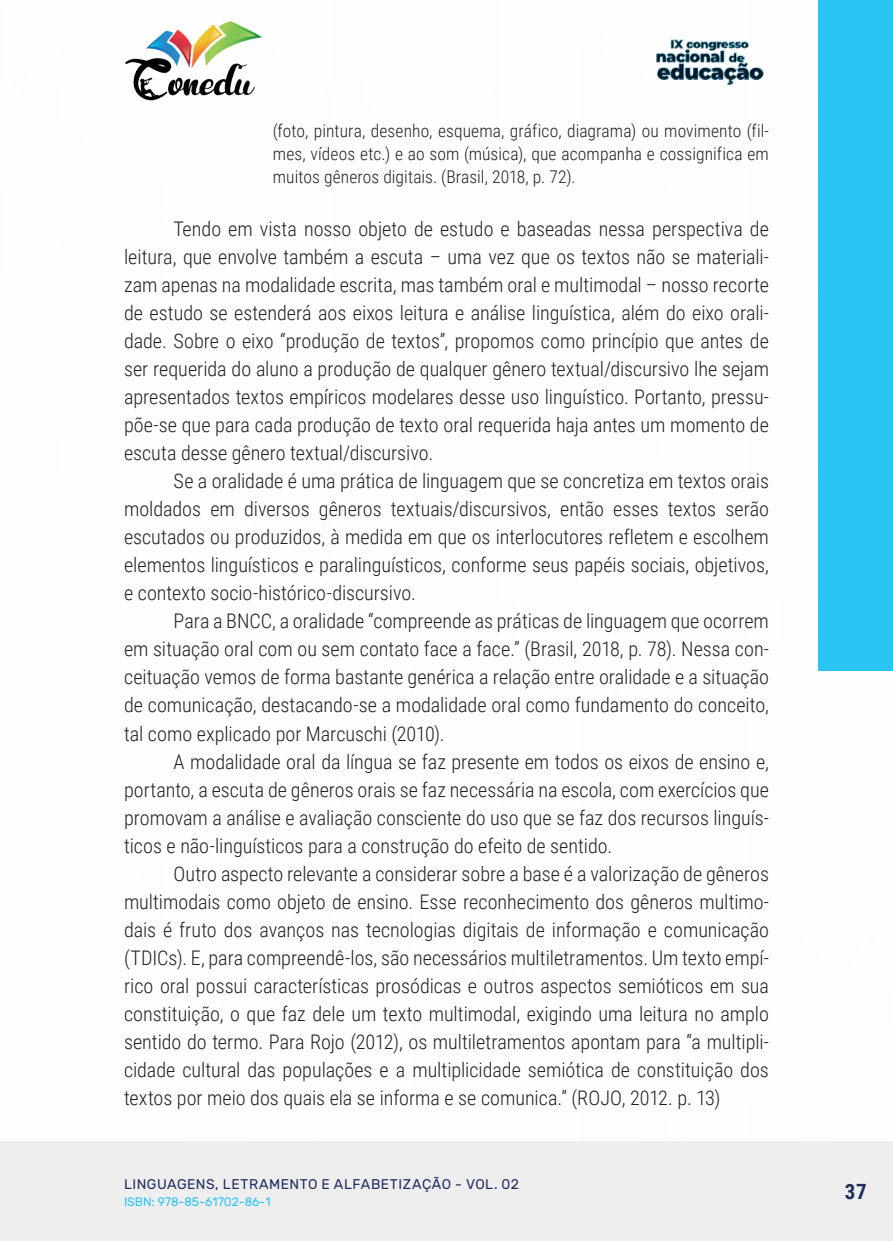
<style>
.page{position:relative;width:893px;height:1241px;background:#fff}
.page>*{position:absolute;margin:0;border:0;box-sizing:border-box;transform-origin:0 0}
.t1{font:700 21px "Roboto Condensed";color:#202d5e}
._9_CORPO{font:300 20.12px/28px "Roboto Condensed";color:#231f20;text-align:justify}
._16_CITACAO{font:300 17.5px/22.8px "Roboto Condensed";letter-spacing:.005em;color:#231f20;text-align:justify}
.t2{font:14px "Rubik";letter-spacing:.035em;color:#202d5e}
.t3{font:12.25px "Rubik";color:#29c4f3}
</style>
<div class="page">
<div style="left:0;top:1141px;width:893px;height:99px;background:#eeeeef"></div>
<div style="left:819px;top:0;width:74px;height:670px;background:#29c4f3"></div>
<img style="left:125px;top:20px;width:137px;height:81px">
<img style="left:656px;top:39px;width:108px;height:46px">
<p class="_16_CITACAO" style="left:273px;top:119px;width:498px">(foto, pintura, desenho, esquema, gráfico, diagrama) ou movimento (fil&shy;mes, vídeos etc.) e ao som (música), que acompanha e cossignifica em muitos gêneros digitais. (Brasil, 2018, p. 72).</p>
<p class="_9_CORPO" style="left:124px;top:214px;width:646px;text-indent:50px">Tendo em vista nosso objeto de estudo e baseadas nessa perspectiva de leitura, que envolve também a escuta – uma vez que os textos não se materiali&shy;zam apenas na modalidade escrita, mas também oral e multimodal – nosso recorte de estudo se estenderá aos eixos leitura e análise linguística, além do eixo orali&shy;dade. Sobre o eixo “produção de textos”, propomos como princípio que antes de ser requerida do aluno a produção de qualquer gênero textual/discursivo lhe sejam apresentados textos empíricos modelares desse uso linguístico. Portanto, pressu&shy;põe-se que para cada produção de texto oral requerida haja antes um momento de escuta desse gênero textual/discursivo.</p>
<p class="_9_CORPO" style="left:124px;top:466px;width:646px;text-indent:50px">Se a oralidade é uma prática de linguagem que se concretiza em textos orais moldados em diversos gêneros textuais/discursivos, então esses textos serão escutados ou produzidos, à medida em que os interlocutores refletem e escolhem elementos linguísticos e paralinguísticos, conforme seus papéis sociais, objetivos, e contexto socio-histórico-discursivo.</p>
<p class="_9_CORPO" style="left:124px;top:606px;width:646px;text-indent:50px">Para a BNCC, a oralidade “compreende as práticas de linguagem que ocorrem em situação oral com ou sem contato face a face.” (Brasil, 2018, p. 78). Nessa con&shy;ceituação vemos de forma bastante genérica a relação entre oralidade e a situação de comunicação, destacando-se a modalidade oral como fundamento do conceito, tal como explicado por Marcuschi (2010).</p>
<p class="_9_CORPO" style="left:124px;top:746px;width:646px;text-indent:50px">A modalidade oral da língua se faz presente em todos os eixos de ensino e, portanto, a escuta de gêneros orais se faz necessária na escola, com exercícios que promovam a análise e avaliação consciente do uso que se faz dos recursos linguís&shy;ticos e não-linguísticos para a construção do efeito de sentido.</p>
<p class="_9_CORPO" style="left:124px;top:858px;width:646px;text-indent:50px">Outro aspecto relevante a considerar sobre a base é a valorização de gêneros multimodais como objeto de ensino. Esse reconhecimento dos gêneros multimo&shy;dais é fruto dos avanços nas tecnologias digitais de informação e comunicação (TDICs). E, para compreendê-los, são necessários multiletramentos. Um texto empí&shy;rico oral possui características prosódicas e outros aspectos semióticos em sua constituição, o que faz dele um texto multimodal, exigindo uma leitura no amplo sentido do termo. Para Rojo (2012), os multiletramentos apontam para “a multipli&shy;cidade cultural das populações e a multiplicidade semiótica de constituição dos textos por meio dos quais ela se informa e se comunica.” (ROJO, 2012. p. 13)</p>
<p class="t2" style="left:124px;top:1175px;width:396px">LINGUAGENS, LETRAMENTO E ALFABETIZAÇÃO - VOL. 02</p>
<p class="t3" style="left:124px;top:1194px;width:148px">ISBN: 978-85-61702-86-1</p>
<p class="t1" style="left:845px;top:1176px;width:23px">37</p>
</div>
